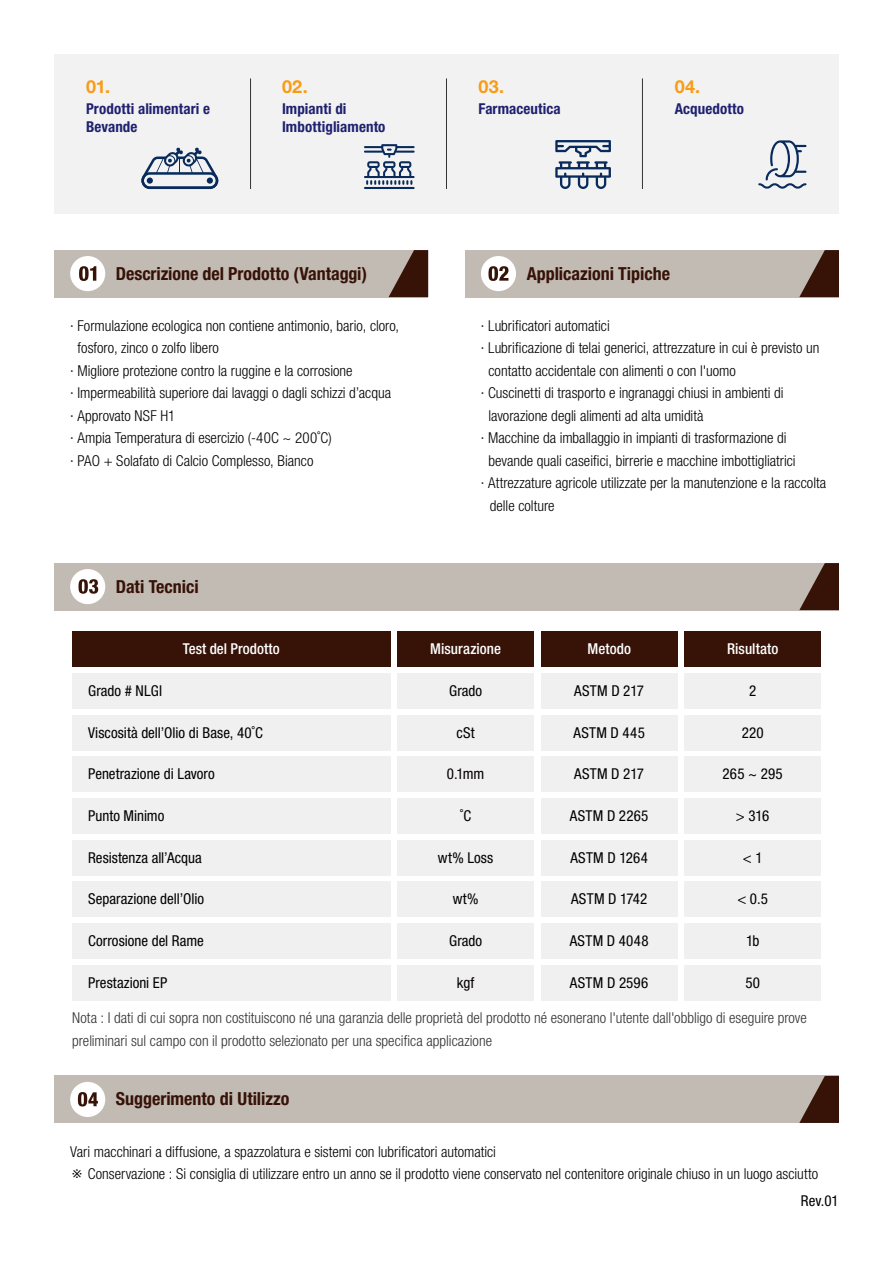
<style>
.page{position:relative;width:893px;height:1263px;background:#fff}
.page>*{position:absolute;margin:0;border:0;box-sizing:border-box;transform-origin:0 0}
.t1{font:700 condensed 18px "Helvetica Neue LT Std";color:#361207}
.t2{font:700 18px "Helvetica Neue LT Std";letter-spacing:.015em;color:#f99c15}
.t3{font:300 condensed 15px/22.5px "Helvetica Neue LT Std";color:#000}
.t4{font:condensed 15px "Helvetica Neue LT Std";letter-spacing:.005em;color:#000}
.t5{font:300 condensed 15px/22.5px "Helvetica Neue LT Std";color:#333}
.t6{font:700 condensed 15px/18px "Helvetica Neue LT Std";letter-spacing:.005em;color:#1f2170}
.t7{font:500 condensed 15px "Helvetica Neue LT Std";letter-spacing:.005em;color:#fff}
.t8{font:condensed 15px "Helvetica Neue LT Std";letter-spacing:-.01em;color:#040000}
.s1{font-family:"Yoon Gothic Pro 755";font-weight:400;font-stretch:normal}
</style>
<div class="page">
<div style="left:54px;top:563px;width:785px;height:47px;background:#c2bbb4"></div>
<div style="left:70px;top:569px;width:35px;height:35px;background:#fff;border-radius:50%"></div>
<svg style="left:79px;top:579px;width:19px;height:15px"></svg>
<div style="left:54px;top:1076px;width:785px;height:47px;background:#c2bbb4"></div>
<div style="left:70px;top:1082px;width:35px;height:35px;background:#fff;border-radius:50%"></div>
<svg style="left:78px;top:1092px;width:20px;height:14px"></svg>
<div style="left:54px;top:54px;width:785px;height:159px;background:#f2f2f2"></div>
<div style="left:54px;top:250px;width:374px;height:47px;background:#c2bbb4"></div>
<div style="left:465px;top:250px;width:374px;height:47px;background:#c2bbb4"></div>
<svg style="left:389px;top:250px;width:39px;height:47px"></svg>
<svg style="left:799px;top:563px;width:40px;height:47px"></svg>
<svg style="left:799px;top:1076px;width:40px;height:47px"></svg>
<svg style="left:799px;top:250px;width:40px;height:47px"></svg>
<div style="left:70px;top:256px;width:35px;height:35px;background:#fff;border-radius:50%"></div>
<svg style="left:79px;top:266px;width:17px;height:15px"></svg>
<div style="left:481px;top:256px;width:35px;height:35px;background:#fff;border-radius:50%"></div>
<svg style="left:488px;top:266px;width:20px;height:15px"></svg>
<div style="left:72px;top:631px;width:318px;height:36px;background:#361207"></div>
<div style="left:72px;top:673px;width:318px;height:36px;background:#f0f0f0"></div>
<div style="left:72px;top:715px;width:318px;height:35px;background:#f0f0f0"></div>
<div style="left:72px;top:756px;width:318px;height:36px;background:#f0f0f0"></div>
<div style="left:72px;top:798px;width:318px;height:36px;background:#f0f0f0"></div>
<div style="left:72px;top:840px;width:318px;height:35px;background:#f0f0f0"></div>
<div style="left:72px;top:881px;width:318px;height:36px;background:#f0f0f0"></div>
<div style="left:72px;top:923px;width:318px;height:36px;background:#f0f0f0"></div>
<div style="left:72px;top:965px;width:318px;height:35px;background:#f0f0f0"></div>
<div style="left:398px;top:631px;width:136px;height:36px;background:#361207"></div>
<div style="left:398px;top:673px;width:136px;height:36px;background:#f0f0f0"></div>
<div style="left:398px;top:715px;width:136px;height:35px;background:#f0f0f0"></div>
<div style="left:398px;top:756px;width:136px;height:36px;background:#f0f0f0"></div>
<div style="left:398px;top:798px;width:136px;height:36px;background:#f0f0f0"></div>
<div style="left:398px;top:840px;width:136px;height:35px;background:#f0f0f0"></div>
<div style="left:398px;top:881px;width:136px;height:36px;background:#f0f0f0"></div>
<div style="left:398px;top:923px;width:136px;height:36px;background:#f0f0f0"></div>
<div style="left:398px;top:965px;width:136px;height:35px;background:#f0f0f0"></div>
<div style="left:541px;top:631px;width:136px;height:36px;background:#361207"></div>
<div style="left:541px;top:673px;width:136px;height:36px;background:#f0f0f0"></div>
<div style="left:541px;top:715px;width:136px;height:35px;background:#f0f0f0"></div>
<div style="left:541px;top:756px;width:136px;height:36px;background:#f0f0f0"></div>
<div style="left:541px;top:798px;width:136px;height:36px;background:#f0f0f0"></div>
<div style="left:541px;top:840px;width:136px;height:35px;background:#f0f0f0"></div>
<div style="left:541px;top:881px;width:136px;height:36px;background:#f0f0f0"></div>
<div style="left:541px;top:923px;width:136px;height:36px;background:#f0f0f0"></div>
<div style="left:541px;top:965px;width:136px;height:35px;background:#f0f0f0"></div>
<div style="left:685px;top:631px;width:136px;height:36px;background:#361207"></div>
<div style="left:685px;top:673px;width:136px;height:36px;background:#f0f0f0"></div>
<div style="left:685px;top:715px;width:136px;height:35px;background:#f0f0f0"></div>
<div style="left:685px;top:756px;width:136px;height:36px;background:#f0f0f0"></div>
<div style="left:685px;top:798px;width:136px;height:36px;background:#f0f0f0"></div>
<div style="left:685px;top:840px;width:136px;height:35px;background:#f0f0f0"></div>
<div style="left:685px;top:881px;width:136px;height:36px;background:#f0f0f0"></div>
<div style="left:685px;top:923px;width:136px;height:36px;background:#f0f0f0"></div>
<div style="left:685px;top:965px;width:136px;height:35px;background:#f0f0f0"></div>
<hr style="left:250px;top:78px;width:1px;height:111px;background:#323333">
<hr style="left:446px;top:78px;width:1px;height:111px;background:#323333">
<hr style="left:642px;top:78px;width:1px;height:111px;background:#323333">
<svg style="left:141px;top:147px;width:77px;height:42px"></svg>
<hr style="left:364px;top:187px;width:51px;height:2px;background:#082b5c">
<svg style="left:364px;top:144px;width:51px;height:41px"></svg>
<svg style="left:555px;top:140px;width:56px;height:49px"></svg>
<svg style="left:758px;top:140px;width:48px;height:49px"></svg>
<p class="t2" style="left:282px;top:76px;width:27px">02.</p>
<p class="t2" style="left:478px;top:76px;width:27px">03.</p>
<p class="t2" style="left:675px;top:76px;width:27px">04.</p>
<p class="t2" style="left:86px;top:76px;width:26px">01.</p>
<p class="t6" style="left:86px;top:100px;width:125px">Prodotti alimentari e<br>Bevande</p>
<p class="t6" style="left:282px;top:100px;width:105px">Impianti di<br>Imbottigliamento</p>
<p class="t6" style="left:478px;top:100px;width:84px">Farmaceutica</p>
<p class="t6" style="left:675px;top:100px;width:71px">Acquedotto</p>
<p class="t1" style="left:116px;top:262px;width:253px">Descrizione del Prodotto (Vantaggi)</p>
<p class="t3" style="left:70px;top:314px;width:331px">· Formulazione ecologica non contiene antimonio, bario, cloro,</p>
<p class="t3" style="left:78px;top:337px;width:143px">fosforo, zinco o zolfo libero</p>
<p class="t3" style="left:70px;top:359px;width:284px">· Migliore protezione contro la ruggine e la corrosione</p>
<p class="t3" style="left:70px;top:382px;width:322px">· Impermeabilità superiore dai lavaggi o dagli schizzi d’acqua</p>
<p class="t3" style="left:70px;top:404px;width:107px">· Approvato NSF H1</p>
<p class="t3" style="left:70px;top:427px;width:263px">· Ampia Temperatura di esercizio (-40C ~ 200˚C)</p>
<p class="t3" style="left:70px;top:449px;width:245px">· PAO + Solafato di Calcio Complesso, Bianco</p>
<p class="t1" style="left:116px;top:575px;width:84px">Dati Tecnici</p>
<p class="t1" style="left:527px;top:262px;width:145px">Applicazioni Tipiche</p>
<p class="t3" style="left:481px;top:314px;width:130px">· Lubrificatori automatici</p>
<p class="t3" style="left:481px;top:337px;width:340px">· Lubrificazione di telai generici, attrezzature in cui è previsto un</p>
<p class="t3" style="left:488px;top:359px;width:249px">contatto accidentale con alimenti o con l'uomo</p>
<p class="t3" style="left:481px;top:382px;width:304px">· Cuscinetti di trasporto e ingranaggi chiusi in ambienti di</p>
<p class="t3" style="left:488px;top:404px;width:217px">lavorazione degli alimenti ad alta umidità</p>
<p class="t3" style="left:481px;top:427px;width:307px">· Macchine da imballaggio in impianti di trasformazione di</p>
<p class="t3" style="left:488px;top:449px;width:309px">bevande quali caseifici, birrerie e macchine imbottigliatrici</p>
<p class="t3" style="left:481px;top:472px;width:347px">· Attrezzature agricole utilizzate per la manutenzione e la raccolta</p>
<p class="t3" style="left:490px;top:494px;width:66px">delle colture</p>
<p class="t7" style="left:183px;top:640px;width:99px">Test del Prodotto</p>
<p class="t7" style="left:430px;top:640px;width:72px">Misurazione</p>
<p class="t7" style="left:587px;top:640px;width:45px">Metodo</p>
<p class="t7" style="left:727px;top:640px;width:53px">Risultato</p>
<p class="t4" style="left:449px;top:682px;width:35px">Grado</p>
<p class="t4" style="left:574px;top:682px;width:71px">ASTM D 217</p>
<p class="t4" style="left:749px;top:682px;width:9px">2</p>
<p class="t4" style="left:456px;top:723px;width:20px">cSt</p>
<p class="t4" style="left:573px;top:723px;width:73px">ASTM D 445</p>
<p class="t4" style="left:742px;top:723px;width:24px">220</p>
<p class="t8" style="left:447px;top:765px;width:39px">0.1mm</p>
<p class="t4" style="left:574px;top:765px;width:71px">ASTM D 217</p>
<p class="t4" style="left:722px;top:765px;width:62px">265 ~ 295</p>
<p class="t4" style="left:460px;top:807px;width:12px">˚C</p>
<p class="t4" style="left:570px;top:807px;width:80px">ASTM D 2265</p>
<p class="t4" style="left:736px;top:807px;width:35px">&gt; 316</p>
<p class="t4" style="left:438px;top:849px;width:57px">wt% Loss</p>
<p class="t4" style="left:570px;top:849px;width:79px">ASTM D 1264</p>
<p class="t4" style="left:743px;top:849px;width:21px">&lt; 1</p>
<p class="t4" style="left:453px;top:890px;width:27px">wt%</p>
<p class="t4" style="left:571px;top:890px;width:78px">ASTM D 1742</p>
<p class="t4" style="left:737px;top:890px;width:32px">&lt; 0.5</p>
<p class="t4" style="left:449px;top:932px;width:35px">Grado</p>
<p class="t8" style="left:457px;top:974px;width:19px">kgf</p>
<p class="t4" style="left:88px;top:682px;width:76px">Grado # NLGI</p>
<p class="t4" style="left:88px;top:723px;width:176px">Viscosità dell’Olio di Base, 40˚C</p>
<p class="t4" style="left:88px;top:765px;width:128px">Penetrazione di Lavoro</p>
<p class="t4" style="left:88px;top:807px;width:78px">Punto Minimo</p>
<p class="t4" style="left:88px;top:849px;width:115px">Resistenza all’Acqua</p>
<p class="t4" style="left:88px;top:890px;width:118px">Separazione dell’Olio</p>
<p class="t4" style="left:88px;top:932px;width:117px">Corrosione del Rame</p>
<p class="t4" style="left:88px;top:973px;width:81px">Prestazioni EP</p>
<p class="t4" style="left:570px;top:932px;width:80px">ASTM D 4048</p>
<p class="t4" style="left:570px;top:974px;width:80px">ASTM D 2596</p>
<p class="t4" style="left:746px;top:932px;width:15px">1b</p>
<p class="t4" style="left:745px;top:974px;width:16px">50</p>
<p class="t5" style="left:72px;top:1006px;width:736px">Nota : I dati di cui sopra non costituiscono né una garanzia delle proprietà del prodotto né esonerano l'utente dall'obbligo di eseguire prove preliminari sul campo con il prodotto selezionato per una specifica applicazione</p>
<p class="t1" style="left:116px;top:1088px;width:175px">Suggerimento di Utilizzo</p>
<p class="t3" style="left:70px;top:1140px;width:749px">Vari macchinari a diffusione, a spazzolatura e sistemi con lubrificatori automatici<br><span class="s1">※</span> Conservazione : Si consiglia di utilizzare entro un anno se il prodotto viene conservato nel contenitore originale chiuso in un luogo asciutto</p>
<p class="t4" style="left:801px;top:1192px;width:39px">Rev.01</p>
</div>
